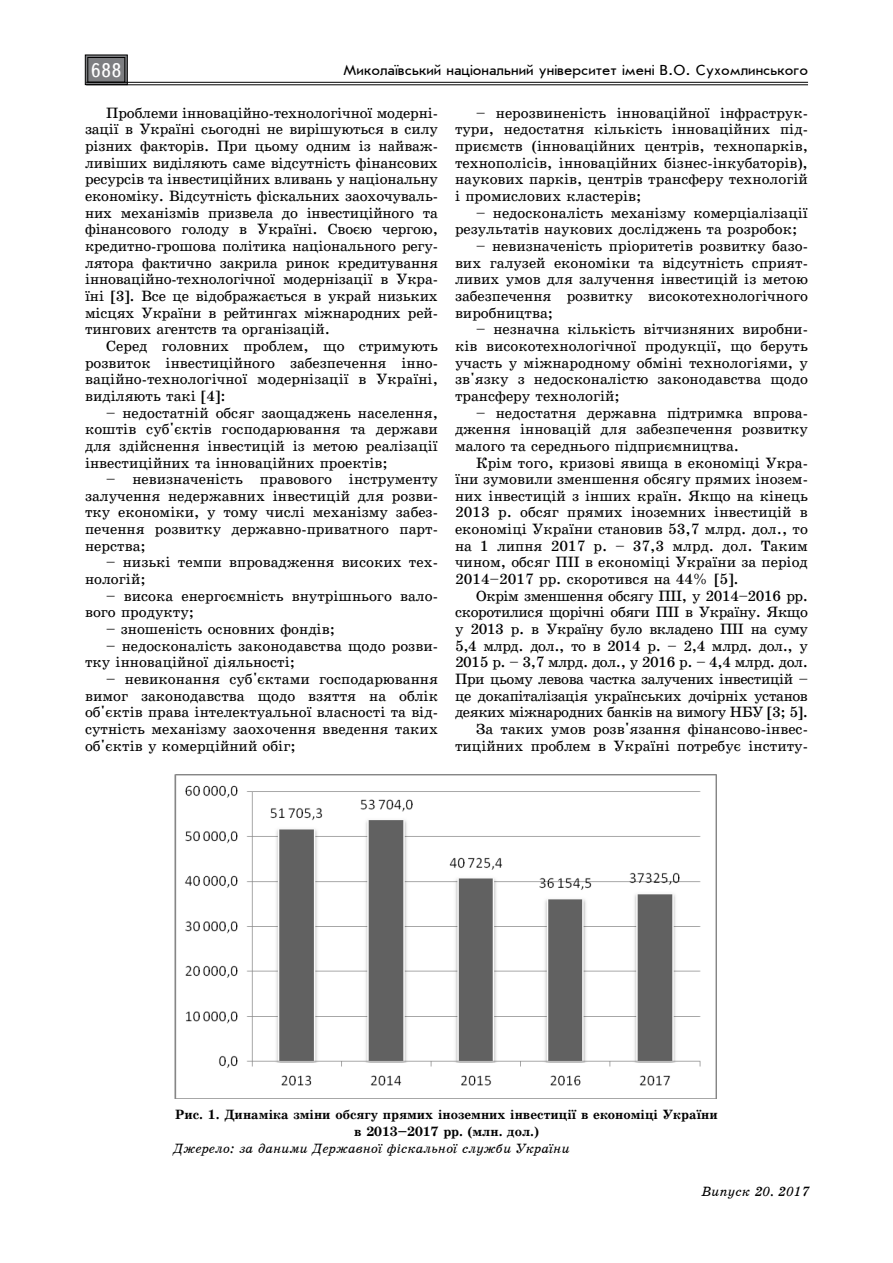
<style>
.page{position:relative;width:893px;height:1263px;background:#fff}
.page>*{position:absolute;margin:0;border:0;box-sizing:border-box;transform-origin:0 0}
.t1{font:19.5px "Ukrainian Text";color:#fff}
.t2{font:15px/16.6px "Ukrainian School";color:#000;text-align:justify}
.t3{font:15px/16.6px "Ukrainian School";letter-spacing:-.025em;color:#000;text-align:right}
.t4{font:15px "Ukrainian Journal Sans";color:#000}
.t5{font:700 13.5px/16.6px "Ukrainian School";color:#000;text-align:center}
.t6{font:italic 13.5px "Ukrainian School";color:#000}
</style>
<div class="page">
<svg style="left:85px;top:54px;width:43px;height:31px"></svg>
<div style="left:88px;top:57px;width:37px;height:25px;border:1px solid #000"></div>
<hr style="left:86px;top:82px;width:722px;height:1px;background:#000">
<hr style="left:86px;top:85px;width:722px;height:1px;background:#000">
<img style="left:175px;top:774px;width:541px;height:325px">
<h1 class="t1" style="left:91px;top:60px;width:32px">688</h1>
<p class="t4" style="left:343px;top:63px;width:466px">Миколаївський національний університет імені В.О. Сухомлинського</p>
<p class="t2" style="left:85px;top:104px;width:354px;text-indent:21px">Проблеми інноваційно-технологічної модерні&shy;зації в Україні сьогодні не вирішуються в силу різних факторів. При цьому одним із найваж&shy;ливіших виділяють саме відсутність фінансових ресурсів та інвестиційних вливань у національну економіку. Відсутність фіскальних заохочуваль&shy;них механізмів призвела до інвестиційного та фінансового голоду в Україні. Своєю чергою, кредитно-грошова політика національного регу&shy;лятора фактично закрила ринок кредитування інноваційно-технологічної модернізації в Укра&shy;їні [3]. Все це відображається в украй низьких місцях України в рейтингах міжнародних рей&shy;тингових агентств та організацій.</p>
<p class="t2" style="left:85px;top:338px;width:354px;text-indent:21px">Серед головних проблем, що стримують розвиток інвестиційного забезпечення інно&shy;ваційно-технологічної модернізації в Україні, виділяють такі [4]:</p>
<p class="t2" style="left:85px;top:404px;width:354px;text-indent:21px">– недостатній обсяг заощаджень населення, коштів суб'єктів господарювання та держави для здійснення інвестицій із метою реалізації інвестиційних та інноваційних проектів;</p>
<p class="t2" style="left:85px;top:471px;width:354px;text-indent:21px">– невизначеність правового інструменту залучення недержавних інвестицій для розви&shy;тку економіки, у тому числі механізму забез&shy;печення розвитку державно-приватного парт&shy;нерства;</p>
<p class="t2" style="left:85px;top:554px;width:354px;text-indent:21px">– низькі темпи впровадження високих тех&shy;нологій;</p>
<p class="t2" style="left:85px;top:587px;width:354px;text-indent:21px">– висока енергоємність внутрішнього вало&shy;вого продукту;</p>
<p class="t2" style="left:106px;top:621px;width:230px">– зношеність основних фондів;</p>
<p class="t2" style="left:85px;top:637px;width:354px;text-indent:21px">– недосконалість законодавства щодо розви&shy;тку інноваційної діяльності;</p>
<p class="t2" style="left:85px;top:671px;width:354px;text-indent:21px">– невиконання суб'єктами господарювання вимог законодавства щодо взяття на облік об'єктів права інтелектуальної власності та від&shy;сутність механізму заохочення введення таких об'єктів у комерційний обіг;</p>
<p class="t2" style="left:455px;top:104px;width:354px;text-indent:21px">– нерозвиненість інноваційної інфраструк&shy;тури, недостатня кількість інноваційних під&shy;приємств (інноваційних центрів, технопарків, технополісів, інноваційних бізнес-інкубаторів), наукових парків, центрів трансферу технологій і промислових кластерів;</p>
<p class="t2" style="left:455px;top:204px;width:354px;text-indent:21px">– недосконалість механізму комерціалізації результатів наукових досліджень та розробок;</p>
<p class="t2" style="left:455px;top:238px;width:354px;text-indent:21px">– невизначеність пріоритетів розвитку базо&shy;вих галузей економіки та відсутність сприят&shy;ливих умов для залучення інвестицій із метою забезпечення розвитку високотехнологічного виробництва;</p>
<p class="t2" style="left:455px;top:321px;width:354px;text-indent:21px">– незначна кількість вітчизняних виробни&shy;ків високотехнологічної продукції, що беруть участь у міжнародному обміні технологіями, у зв'язку з недосконалістю законодавства щодо трансферу технологій;</p>
<p class="t2" style="left:455px;top:404px;width:354px;text-indent:21px">– недостатня державна підтримка впрова&shy;дження інновацій для забезпечення розвитку малого та середнього підприємництва.</p>
<p class="t2" style="left:455px;top:454px;width:354px;text-indent:21px">Крім того, кризові явища в економіці Укра&shy;їни зумовили зменшення обсягу прямих інозем&shy;них інвестицій з інших країн. Якщо на кінець 2013 р. обсяг прямих іноземних інвестицій в економіці України становив 53,7 млрд. дол., то на 1 липня 2017 р. – 37,3 млрд. дол. Таким чином, обсяг ПІІ в економіці України за період 2014–2017 рр. скоротився на 44% [5].</p>
<p class="t3" style="left:455px;top:587px;width:354px">Окрім зменшення обсягу ПІІ, у 2014–2016 рр. скоротилися щорічні обяги ПІІ в Україну. Якщо у 2013 р. в Україну було вкладено ПІІ на суму 5,4 млрд. дол., то в 2014 р. – 2,4 млрд. дол., у 2015 р. – 3,7 млрд. дол., у 2016 р. – 4,4 млрд. дол.<br>При цьому левова частка залучених інвестицій – це докапіталізація українських дочірніх установ деяких міжнародних банків на вимогу НБУ [3; 5].<br>За таких умов розв'язання фінансово-інвес&shy;тиційних проблем в Україні потребує інститу-</p>
<p class="t5" style="left:175px;top:1106px;width:544px">Рис. 1. Динаміка зміни обсягу прямих іноземних інвестиції в економіці України в 2013–2017 рр. (млн. дол.)</p>
<p class="t6" style="left:173px;top:1141px;width:398px">Джерело: за даними Державної фіскальної служби України</p>
<p class="t6" style="left:701px;top:1183px;width:110px">Випуск 20. 2017</p>
</div>
